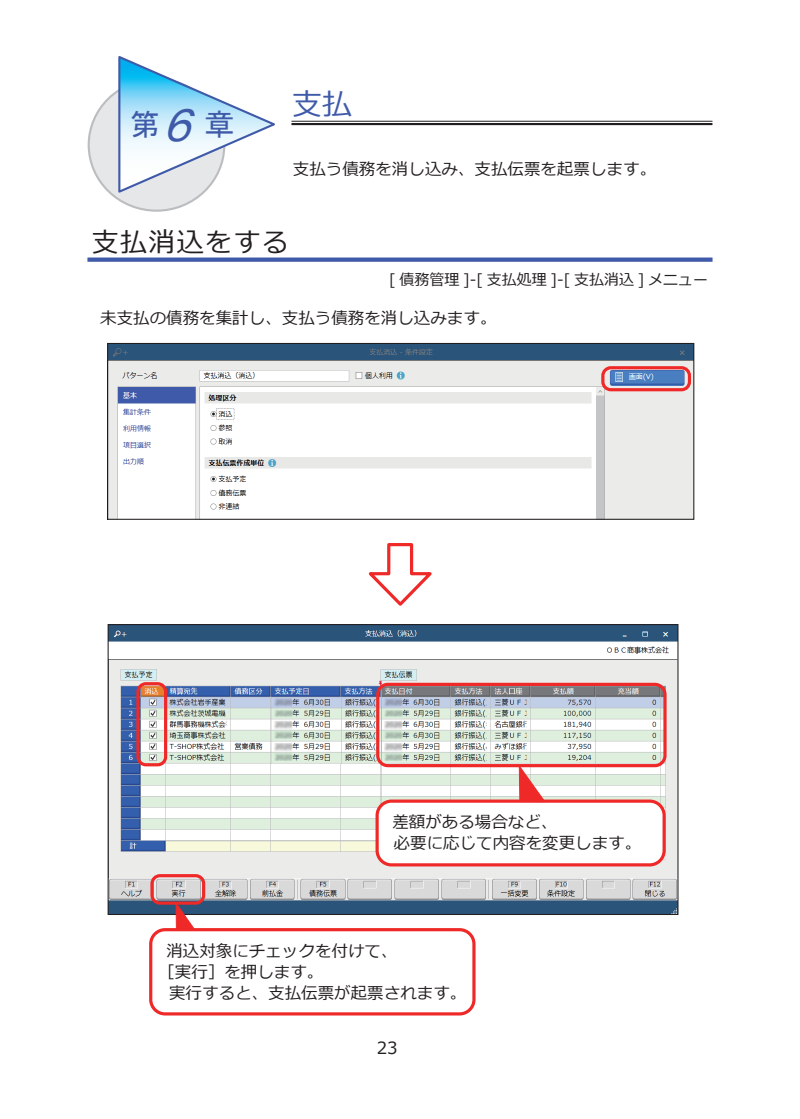
<style>
.page{position:relative;width:800px;height:1119px;background:#fff}
.page>*{position:absolute;margin:0;border:0;box-sizing:border-box;transform-origin:0 0}
.t1{font:italic 48.15px "MS Gothic";color:#3f5aa8;scale:.88 1}
.t2{font:30px "MS Gothic";color:#3f5aa8}
.t3{font:30px "Meiryo";color:#3f5aa8}
.t4{font:27px "Meiryo";letter-spacing:.05em;color:#231f20}
.t5{font:16.8px "Meiryo";color:#231f20}
.t6{font:16.5px/21.3px "Meiryo";color:#231f20}
.t7{font:15px "Meiryo";color:#231f20}
</style>
<div class="page">
<hr style="left:291px;top:121px;width:421px;height:1px;background:#231f20">
<hr style="left:291px;top:123px;width:421px;height:2px;background:#231f20">
<div style="left:89px;top:79px;width:135px;height:132px;background:#e6e7e9;border-radius:50%"></div>
<svg style="left:117px;top:56px;width:158px;height:139px"></svg>
<img style="left:110px;top:626px;width:566px;height:286px">
<div style="left:108px;top:624px;width:570px;height:290px;border:1px solid #231f20"></div>
<img style="left:109px;top:345px;width:583px;height:172px">
<div style="left:107px;top:343px;width:587px;height:176px;border:1px solid #231f20"></div>
<svg style="left:368px;top:543px;width:64px;height:63px"></svg>
<div style="left:87px;top:257px;width:625px;height:5px;background:#3f5aa8"></div>
<div style="left:601px;top:366px;width:90px;height:25px;border:3px solid #ee2928;border-radius:8px"></div>
<div style="left:136px;top:682px;width:31px;height:84px;border:3px solid #ee2928;border-radius:8px"></div>
<div style="left:376px;top:682px;width:290px;height:85px;border:3px solid #ee2928;border-radius:10px"></div>
<div style="left:377px;top:801px;width:287px;height:63px;background:#fff;border-radius:14px"></div>
<div style="left:375px;top:799px;width:290px;height:67px;border:3px solid #ee2928;border-radius:14px"></div>
<svg style="left:506px;top:763px;width:47px;height:40px"></svg>
<svg style="left:155px;top:900px;width:55px;height:33px"></svg>
<div style="left:150px;top:874px;width:55px;height:30px;border:3px solid #ee2928;border-radius:8px"></div>
<div style="left:151px;top:929px;width:323px;height:84px;background:#fff;border-radius:14px"></div>
<div style="left:149px;top:927px;width:326px;height:88px;border:3px solid #ee2928;border-radius:14px"></div>
<h1 class="t1" style="left:154px;top:100px;width:67px">６</h1>
<h2 class="t2" style="left:130px;top:109px;width:31px">第</h2>
<h2 class="t2" style="left:204px;top:109px;width:31px">章</h2>
<h2 class="t3" style="left:292px;top:83px;width:61px">支払</h2>
<p class="t6" style="left:293px;top:160px;width:364px">支払う債務を消し込み、支払伝票を起票します。</p>
<h3 class="t4" style="left:92px;top:223px;width:199px">支払消込をする</h3>
<p class="t7" style="left:389px;top:269px;width:320px">[ 債務管理 ]-[ 支払処理 ]-[ 支払消込 ] メニュー</p>
<p class="t6" style="left:100px;top:308px;width:397px">未支払の債務を集計し、支払う債務を消し込みます。</p>
<p class="t6" style="left:392px;top:812px;width:250px">差額がある場合など、<br>必要に応じて内容を変更します。</p>
<p class="t6" style="left:158px;top:940px;width:241px;text-indent:8px">消込対象にチェックを付けて、［実行］を押します。</p>
<p class="t6" style="left:169px;top:983px;width:298px">実行すると、支払伝票が起票されます。</p>
<p class="t5" style="left:376px;top:1036px;width:22px">23</p>
</div>
